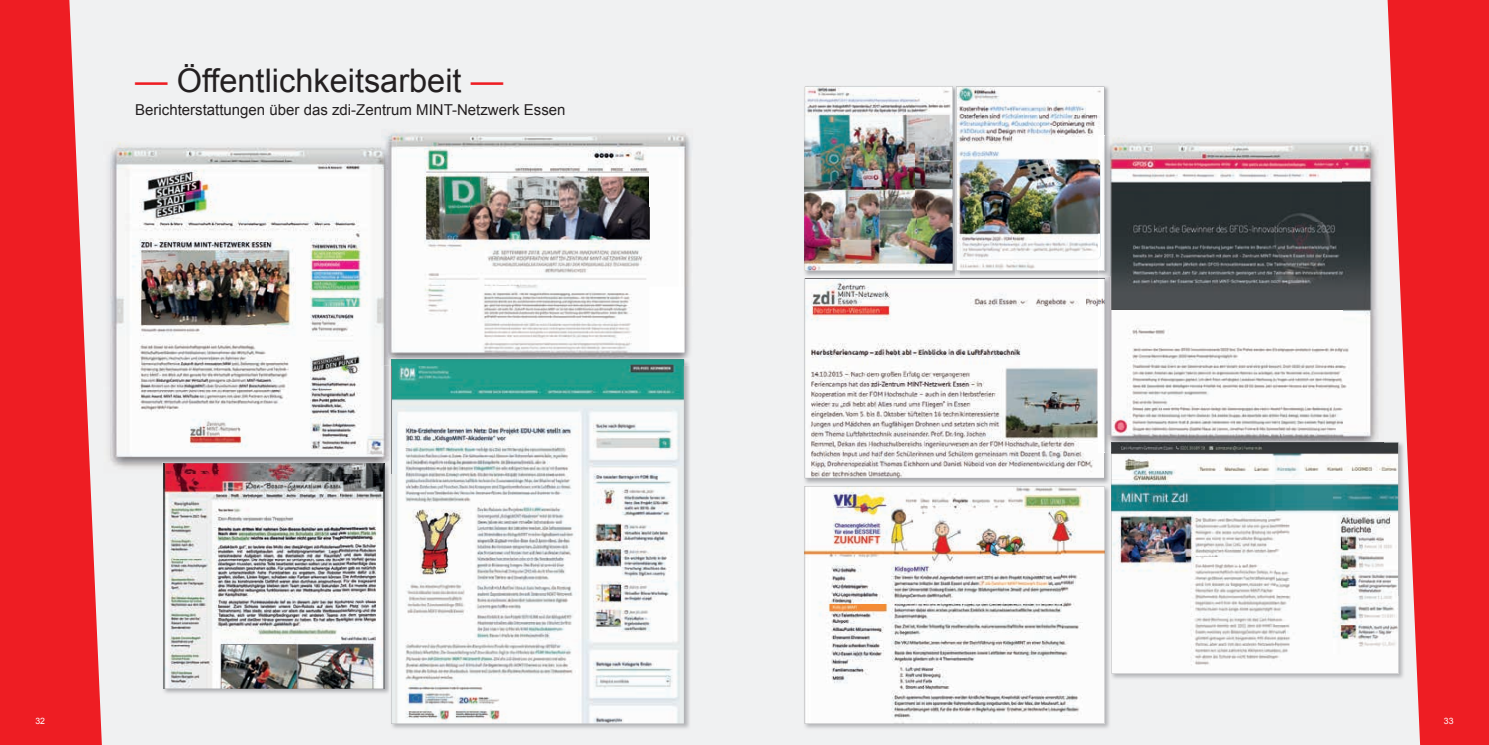
<style>
.page{position:relative;width:1489px;height:745px;background:#fff}
.page>*{position:absolute;margin:0;border:0;box-sizing:border-box;transform-origin:0 0}
.t1{font:32.5px "Arial";color:#231f20}
.t2{font:15px "Arial";color:#231f20}
.t3{font:8.75px "Arial";color:#fff}
.s1{color:#ee1d23}
</style>
<div class="page">
<div style="left:0;top:0;width:1488px;height:744px;background:#f0f1f2"></div>
<svg style="left:1111px;top:442px;width:276px;height:231px"></svg>
<img style="left:391px;top:365px;width:299px;height:364px">
<svg style="left:391px;top:365px;width:293px;height:358px"></svg>
<img style="left:109px;top:142px;width:272px;height:165px">
<img style="left:109px;top:307px;width:280px;height:83px">
<img style="left:109px;top:390px;width:158px;height:79px">
<img style="left:267px;top:390px;width:122px;height:72px">
<img style="left:389px;top:365px;width:7px;height:108px">
<img style="left:391px;top:365px;width:1px;height:108px">
<img style="left:385px;top:132px;width:264px;height:75px">
<img style="left:649px;top:133px;width:42px;height:225px">
<img style="left:396px;top:207px;width:253px;height:151px">
<img style="left:396px;top:358px;width:293px;height:7px">
<img style="left:396px;top:359px;width:288px;height:6px">
<img style="left:381px;top:141px;width:15px;height:224px">
<svg style="left:389px;top:358px;width:7px;height:7px"></svg>
<img style="left:804px;top:86px;width:305px;height:642px">
<svg style="left:804px;top:278px;width:300px;height:200px"></svg>
<svg style="left:0;top:0;width:102px;height:744px;background:#ee3a3f"></svg>
<svg style="left:1387px;top:0;width:101px;height:744px;background:#ec3e44"></svg>
<img style="left:163px;top:473px;width:226px;height:220px">
<img style="left:162px;top:462px;width:227px;height:11px">
<svg style="left:389px;top:462px;width:2px;height:11px"></svg>
<img style="left:163px;top:463px;width:221px;height:225px">
<svg style="left:804px;top:485px;width:300px;height:238px;fill:#fbfbfb"></svg>
<img style="left:955px;top:271px;width:4px;height:5px">
<img style="left:804px;top:86px;width:300px;height:185px">
<img style="left:1110px;top:137px;width:232px;height:86px">
<img style="left:1342px;top:142px;width:36px;height:298px">
<img style="left:1110px;top:223px;width:232px;height:87px">
<img style="left:1110px;top:310px;width:232px;height:130px">
<img style="left:1110px;top:440px;width:273px;height:12px">
<img style="left:1111px;top:442px;width:272px;height:10px">
<img style="left:1098px;top:136px;width:12px;height:316px">
<svg style="left:1109px;top:440px;width:1px;height:12px"></svg>
<img style="left:1098px;top:278px;width:6px;height:174px">
<img style="left:1098px;top:136px;width:6px;height:134px">
<h1 class="t1" style="left:135px;top:59px;width:369px"><span class="s1">—</span> Öffentlichkeitsarbeit <span class="s1">—</span></h1>
<p class="t2" style="left:135px;top:100px;width:432px">Berichterstattungen über das zdi-Zentrum MINT-Netzwerk Essen</p>
<p class="t3" style="left:35px;top:714px;width:11px">32</p>
<p class="t3" style="left:1443px;top:714px;width:11px">33</p>
</div>
